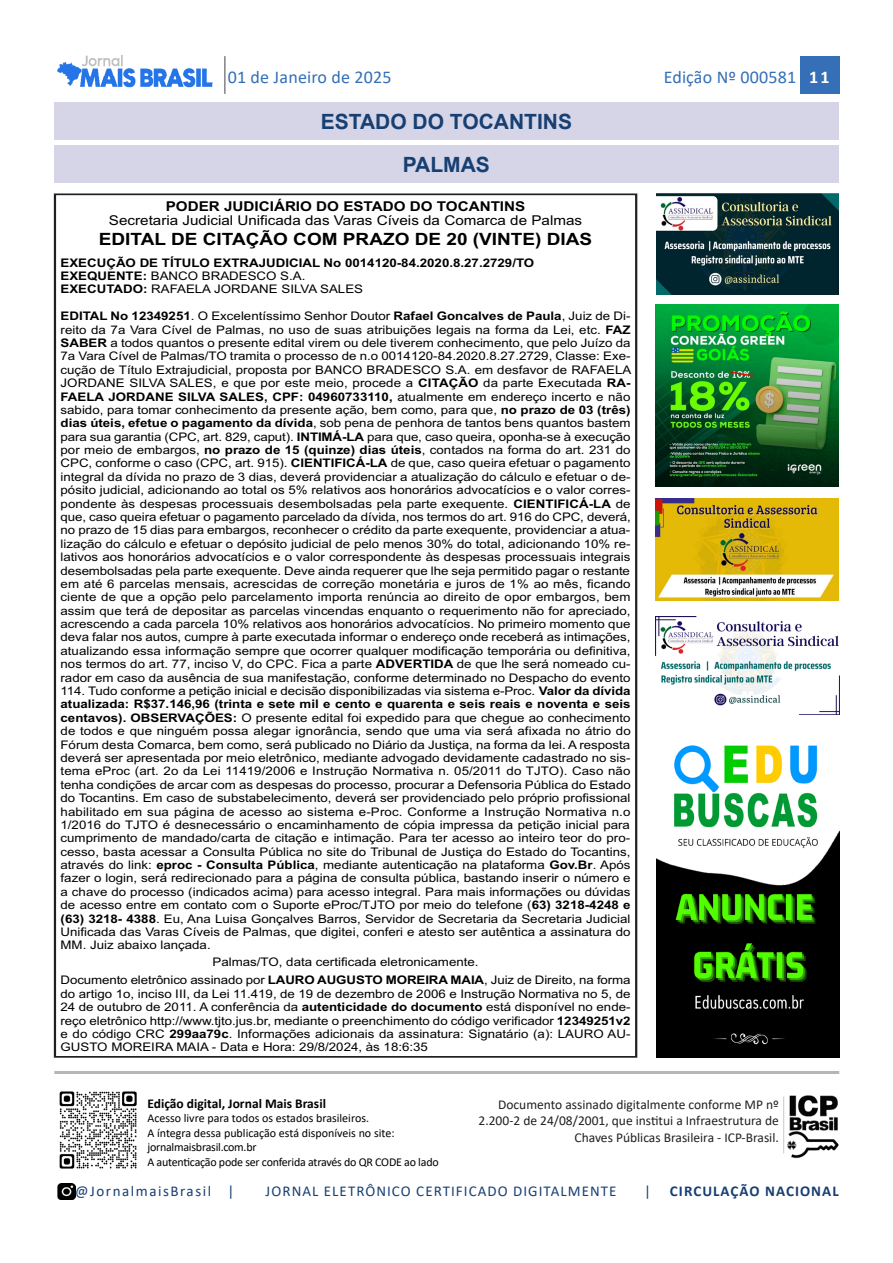
<style>
.page{position:relative;width:893px;height:1263px;background:#fff}
.page>*{position:absolute;margin:0;border:0;box-sizing:border-box;transform-origin:0 0}
.t1{font:700 21px/43px "Arial";color:#173f72;text-align:center}
.t2{font:18px "Calibri";letter-spacing:.01em;color:#346fb7}
.t3{font:700 16.95px "Arial";color:#000;scale:1.12 1}
.t4{font:15px "Calibri";letter-spacing:.07em;color:#173f72}
.t5{font:15px "Calibri";letter-spacing:.105em;color:#173f72}
.t6{font:700 15px "Calibri";letter-spacing:.07em;color:#173f72}
.t7{font:13.5px/16.2px "Calibri";color:#231f20;text-align:right}
.t8{font:13.5px "Arial";color:#000;scale:1.12 1}
.t9{font:700 13.5px "Arial";color:#000;scale:1.12 1}
.t10{font:700 13.5px "Calibri";color:#000}
.t11{font:12px/14.4px "Calibri";letter-spacing:-.01em;color:#000}
.t12{font:11.85px/13.4px "Arial";color:#000;text-align:justify;scale:1.12 1}
.t13{font:700 11.85px/13.4px "Arial";color:#000;scale:1.12 1}
.s1{font-weight:700;color:#fff}
.s2{font-weight:400}
.s3{font-weight:700}
</style>
<div class="page">
<div style="left:800px;top:56px;width:40px;height:38px;background:#346fb7"></div>
<hr style="left:224px;top:56px;width:2px;height:38px;background:#808285">
<img style="left:57px;top:56px;width:156px;height:32px">
<img style="left:59px;top:1091px;width:78px;height:78px">
<img style="left:57px;top:1184px;width:18px;height:16px">
<hr style="left:54px;top:1071px;width:785px;height:3px;background:#b5b6b6">
<img style="left:783px;top:1095px;width:56px;height:64px">
<hr style="left:783px;top:1096px;width:1px;height:57px;background:#c7c7d9">
<div style="left:54px;top:102px;width:785px;height:38px;background:#d5d5e7"></div>
<div style="left:54px;top:145px;width:785px;height:38px;background:#d5d5e7"></div>
<img style="left:657px;top:745px;width:182px;height:312px">
<img style="left:656px;top:193px;width:183px;height:102px">
<img style="left:656px;top:616px;width:183px;height:99px">
<img style="left:656px;top:304px;width:182px;height:183px">
<img style="left:656px;top:499px;width:182px;height:101px">
<h2 class="t2" style="left:228px;top:65px;width:165px">01 de Janeiro de 2025</h2>
<h2 class="t2" style="left:664px;top:65px;width:167px">Edição Nº 000581 <span class="s1">11</span></h2>
<h1 class="t1" style="left:321px;top:100px;width:253px">ESTADO DO TOCANTINS<br>PALMAS</h1>
<p class="t9" style="left:166px;top:197px;width:322px">PODER JUDICIÁRIO DO ESTADO DO TOCANTINS</p>
<p class="t8" style="left:109px;top:211px;width:424px">Secretaria Judicial Unificada das Varas Cíveis da Comarca de Palmas</p>
<h3 class="t3" style="left:99px;top:227px;width:442px">EDITAL DE CITAÇÃO COM PRAZO DE 20 (VINTE) DIAS</h3>
<p class="t13" style="left:61px;top:256px;width:424px">EXECUÇÃO DE TÍTULO EXTRAJUDICIAL No 0014120-84.2020.8.27.2729/TO<br>EXEQUENTE: <span class="s2">BANCO BRADESCO S.A.<br></span>EXECUTADO: <span class="s2">RAFAELA JORDANE SILVA SALES</span></p>
<p class="t12" style="left:61px;top:309px;width:511px"><span class="s3">EDITAL No 12349251</span>. O Excelentíssimo Senhor Doutor <span class="s3">Rafael Goncalves de Paula</span>, Juiz de Di&shy;reito da 7a Vara Cível de Palmas, no uso de suas atribuições legais na forma da Lei, etc. <span class="s3">FAZ SABER</span> a todos quantos o presente edital virem ou dele tiverem conhecimento, que pelo Juízo da 7a Vara Cível de Palmas/TO tramita o processo de n.o 0014120-84.2020.8.27.2729, Classe: Exe&shy;cução de Título Extrajudicial, proposta por BANCO BRADESCO S.A. em desfavor de RAFAELA JORDANE SILVA SALES, e que por este meio, procede a <span class="s3">CITAÇÃO</span> da parte Executada <span class="s3">RA-FAELA JORDANE SILVA SALES, CPF: 04960733110,</span> atualmente em endereço incerto e não sabido, para tomar conhecimento da presente ação, bem como, para que, <span class="s3">no prazo de 03 (três) dias úteis, efetue o pagamento da dívida</span>, sob pena de penhora de tantos bens quantos bastem para sua garantia (CPC, art. 829, caput). <span class="s3">INTIMÁ-LA</span> para que, caso queira, oponha-se à execução por meio de embargos, <span class="s3">no prazo de 15 (quinze) dias úteis</span>, contados na forma do art. 231 do CPC, conforme o caso (CPC, art. 915). <span class="s3">CIENTIFICÁ-LA</span> de que, caso queira efetuar o pagamento integral da dívida no prazo de 3 dias, deverá providenciar a atualização do cálculo e efetuar o de&shy;pósito judicial, adicionando ao total os 5% relativos aos honorários advocatícios e o valor corres&shy;pondente às despesas processuais desembolsadas pela parte exequente. <span class="s3">CIENTIFICÁ-LA</span> de que, caso queira efetuar o pagamento parcelado da dívida, nos termos do art. 916 do CPC, deverá, no prazo de 15 dias para embargos, reconhecer o crédito da parte exequente, providenciar a atua&shy;lização do cálculo e efetuar o depósito judicial de pelo menos 30% do total, adicionando 10% re&shy;lativos aos honorários advocatícios e o valor correspondente às despesas processuais integrais desembolsadas pela parte exequente. Deve ainda requerer que lhe seja permitido pagar o restante em até 6 parcelas mensais, acrescidas de correção monetária e juros de 1% ao mês, ficando ciente de que a opção pelo parcelamento importa renúncia ao direito de opor embargos, bem assim que terá de depositar as parcelas vincendas enquanto o requerimento não for apreciado, acrescendo a cada parcela 10% relativos aos honorários advocatícios. No primeiro momento que deva falar nos autos, cumpre à parte executada informar o endereço onde receberá as intimações, atualizando essa informação sempre que ocorrer qualquer modificação temporária ou definitiva, nos termos do art. 77, inciso V, do CPC. Fica a parte <span class="s3">ADVERTIDA</span> de que lhe será nomeado cu&shy;rador em caso da ausência de sua manifestação, conforme determinado no Despacho do evento 114. Tudo conforme a petição inicial e decisão disponibilizadas via sistema e-Proc. <span class="s3">Valor da dívida atualizada: R$37.146,96 (trinta e sete mil e cento e quarenta e seis reais e noventa e seis centavos). OBSERVAÇÕES:</span> O presente edital foi expedido para que chegue ao conhecimento de todos e que ninguém possa alegar ignorância, sendo que uma via será afixada no átrio do Fórum desta Comarca, bem como, será publicado no Diário da Justiça, na forma da lei. A resposta deverá ser apresentada por meio eletrônico, mediante advogado devidamente cadastrado no sis&shy;tema eProc (art. 2o da Lei 11419/2006 e Instrução Normativa n. 05/2011 do TJTO). Caso não tenha condições de arcar com as despesas do processo, procurar a Defensoria Pública do Estado do Tocantins. Em caso de substabelecimento, deverá ser providenciado pelo próprio profissional habilitado em sua página de acesso ao sistema e-Proc. Conforme a Instrução Normativa n.o 1/2016 do TJTO é desnecessário o encaminhamento de cópia impressa da petição inicial para cumprimento de mandado/carta de citação e intimação. Para ter acesso ao inteiro teor do pro&shy;cesso, basta acessar a Consulta Pública no site do Tribunal de Justiça do Estado do Tocantins, através do link: <span class="s3">eproc - Consulta Pública</span>, mediante autenticação na plataforma <span class="s3">Gov.Br</span>. Após fazer o login, será redirecionado para a página de consulta pública, bastando inserir o número e a chave do processo (indicados acima) para acesso integral. Para mais informações ou dúvidas de acesso entre em contato com o Suporte eProc/TJTO por meio do telefone (<span class="s3">63) 3218-4248 e (63) 3218- 4388</span>. Eu, Ana Luisa Gonçalves Barros, Servidor de Secretaria da Secretaria Judicial Unificada das Varas Cíveis de Palmas, que digitei, conferi e atesto ser autêntica a assinatura do MM. Juiz abaixo lançada.</p>
<p class="t12" style="left:61px;top:953px;width:510px;line-height:18.3px;text-align:center">Palmas/TO, data certificada eletronicamente.<br>Documento eletrônico assinado por <span class="s3">LAURO AUGUSTO MOREIRA MAIA</span>, Juiz de Direito, na forma</p>
<p class="t12" style="left:61px;top:987px;width:510px">do artigo 1o, inciso III, da Lei 11.419, de 19 de dezembro de 2006 e Instrução Normativa no 5, de 24 de outubro de 2011. A conferência da <span class="s3">autenticidade do documento</span> está disponível no ende&shy;reço eletrônico http://www.tjto.jus.br, mediante o preenchimento do código verificador <span class="s3">12349251v2 </span>e do código CRC <span class="s3">299aa79c</span>. Informações adicionais da assinatura: Signatário (a): LAURO AU-GUSTO MOREIRA MAIA - Data e Hora: 29/8/2024, às 18:6:35</p>
<p class="t10" style="left:147px;top:1094px;width:180px">Edição digital, Jornal Mais Brasil</p>
<p class="t11" style="left:147px;top:1111px;width:293px">Acesso livre para todos os estados brasileiros.<br>A íntegra dessa publicação está disponíveis no site: jornalmaisbrasil.com.br<br>A autenticação pode ser conferida através do QR CODE ao lado</p>
<p class="t7" style="left:479px;top:1096px;width:302px">Documento assinado digitalmente conforme MP nº<br>2.200-2 de 24/08/2001, que institui a Infraestrutura de<br>Chaves Públicas Brasileira - ICP-Brasil.</p>
<p class="t5" style="left:75px;top:1181px;width:161px">@JornalmaisBrasil |</p>
<p class="t4" style="left:266px;top:1181px;width:352px">JORNAL ELETRÔNICO CERTIFICADO DIGITALMENTE</p>
<p class="t4" style="left:644px;top:1181px;width:8px">|</p>
<p class="t6" style="left:670px;top:1181px;width:170px">CIRCULAÇÃO NACIONAL</p>
</div>
